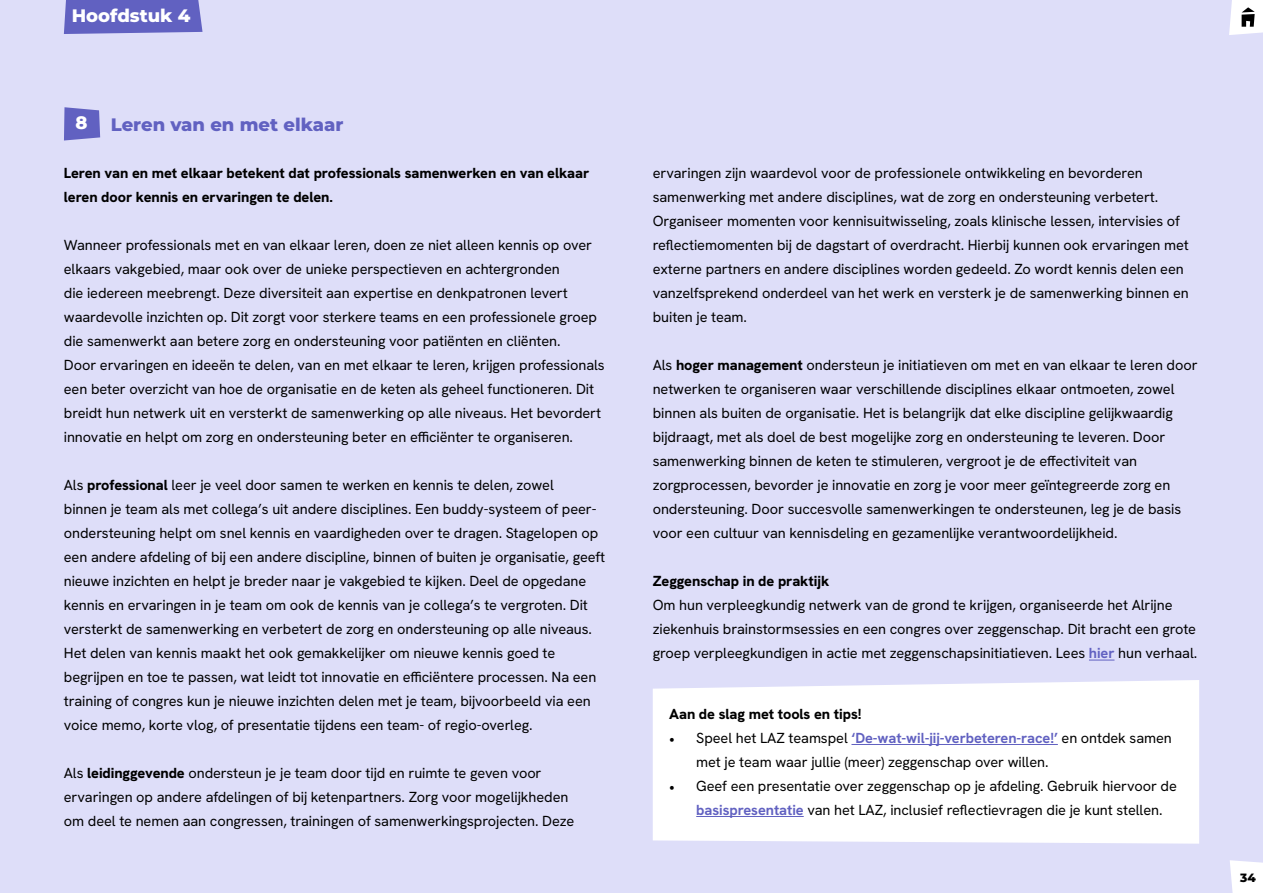
<style>
.page{position:relative;width:1263px;height:893px;background:#dedef9}
.page>*{position:absolute;margin:0;border:0;box-sizing:border-box;transform-origin:0 0}
.t1{font:800 18px "Montserrat";color:#6161c1}
.t2{font:800 18px "Montserrat";color:#fff}
.t3{font:14.55px/24px "Hanken Grotesk";letter-spacing:-.005em;color:#000}
.t4{font:800 14.55px/24px "Hanken Grotesk";letter-spacing:-.005em;color:#000}
.t5{font:800 12px "Montserrat";color:#000}
.s1{font-weight:800}
.s2{font-weight:700;color:#6161c1}
.s3{font-family:"Minion Pro"}
</style>
<div class="page">
<svg style="left:1230px;top:860px;width:33px;height:33px"></svg>
<div style="left:64px;top:0;width:138px;height:34px;background:#6161c1"></div>
<svg style="left:1089px;top:660px;width:25px;height:1px"></svg>
<div style="left:653px;top:680px;width:546px;height:164px;background:#fff"></div>
<hr style="left:851px;top:744px;width:207px;height:1px;background:#6161c1">
<hr style="left:696px;top:816px;width:108px;height:1px;background:#6161c1">
<svg style="left:64px;top:107px;width:36px;height:34px"></svg>
<svg style="left:1229px;top:0;width:34px;height:35px"></svg>
<p class="t2" style="left:72px;top:3px;width:120px">Hoofdstuk 4</p>
<p class="t2" style="left:75px;top:110px;width:14px">8</p>
<p class="t1" style="left:111px;top:112px;width:234px">Leren van en met elkaar</p>
<p class="t4" style="left:64px;top:161px;width:527px">Leren van en met elkaar betekent dat professionals samenwerken en van elkaar leren door kennis en ervaringen te delen.</p>
<p class="t3" style="left:64px;top:233px;width:535px">Wanneer professionals met en van elkaar leren, doen ze niet alleen kennis op over elkaars vakgebied, maar ook over de unieke perspectieven en achtergronden<br>die iedereen meebrengt. Deze diversiteit aan expertise en denkpatronen levert waardevolle inzichten op. Dit zorgt voor sterkere teams en een professionele groep die samenwerkt aan betere zorg en ondersteuning voor patiënten en cliënten.</p>
<p class="t3" style="left:64px;top:353px;width:542px">Door ervaringen en ideeën te delen, van en met elkaar te leren, krijgen professionals een beter overzicht van hoe de organisatie en de keten als geheel functioneren. Dit breidt hun netwerk uit en versterkt de samenwerking op alle niveaus. Het bevordert innovatie en helpt om zorg en ondersteuning beter en efficiënter te organiseren.</p>
<p class="t3" style="left:64px;top:473px;width:543px">Als <span class="s1">professional</span> leer je veel door samen te werken en kennis te delen, zowel<br>binnen je team als met collega’s uit andere disciplines. Een buddy-systeem of peer&shy;ondersteuning helpt om snel kennis en vaardigheden over te dragen. Stagelopen op een andere afdeling of bij een andere discipline, binnen of buiten je organisatie, geeft nieuwe inzichten en helpt je breder naar je vakgebied te kijken. Deel de opgedane kennis en ervaringen in je team om ook de kennis van je collega’s te vergroten. Dit versterkt de samenwerking en verbetert de zorg en ondersteuning op alle niveaus.<br>Het delen van kennis maakt het ook gemakkelijker om nieuwe kennis goed te begrijpen en toe te passen, wat leidt tot innovatie en efficiëntere processen. Na een training of congres kun je nieuwe inzichten delen met je team, bijvoorbeeld via een voice memo, korte vlog, of presentatie tijdens een team- of regio-overleg.</p>
<p class="t3" style="left:64px;top:761px;width:512px">Als <span class="s1">leidinggevende</span> ondersteun je je team door tijd en ruimte te geven voor ervaringen op andere afdelingen of bij ketenpartners. Zorg voor mogelijkheden om deel te nemen aan congressen, trainingen of samenwerkingsprojecten. Deze</p>
<p class="t3" style="left:653px;top:161px;width:538px">ervaringen zijn waardevol voor de professionele ontwikkeling en bevorderen samenwerking met andere disciplines, wat de zorg en ondersteuning verbetert.<br>Organiseer momenten voor kennisuitwisseling, zoals klinische lessen, intervisies of reflectiemomenten bij de dagstart of overdracht. Hierbij kunnen ook ervaringen met externe partners en andere disciplines worden gedeeld. Zo wordt kennis delen een vanzelfsprekend onderdeel van het werk en versterk je de samenwerking binnen en buiten je team.</p>
<p class="t3" style="left:653px;top:353px;width:546px">Als <span class="s1">hoger management</span> ondersteun je initiatieven om met en van elkaar te leren door netwerken te organiseren waar verschillende disciplines elkaar ontmoeten, zowel binnen als buiten de organisatie. Het is belangrijk dat elke discipline gelijkwaardig bijdraagt, met als doel de best mogelijke zorg en ondersteuning te leveren. Door samenwerking binnen de keten te stimuleren, vergroot je de effectiviteit van zorgprocessen, bevorder je innovatie en zorg je voor meer geïntegreerde zorg en ondersteuning. Door succesvolle samenwerkingen te ondersteunen, leg je de basis voor een cultuur van kennisdeling en gezamenlijke verantwoordelijkheid.</p>
<p class="t4" style="left:653px;top:569px;width:178px">Zeggenschap in de praktijk</p>
<p class="t3" style="left:653px;top:593px;width:546px">Om hun verpleegkundig netwerk van de grond te krijgen, organiseerde het Alrijne ziekenhuis brainstormsessies en een congres over zeggenschap. Dit bracht een grote groep verpleegkundigen in actie met zeggenschapsinitiatieven. Lees <span class="s2">hier</span> hun verhaal.</p>
<p class="t4" style="left:669px;top:701px;width:194px">Aan de slag met tools en tips!</p>
<p class="t3" style="left:696px;top:725px;width:477px;text-indent:-27px"><span class="s3">•</span> Speel het LAZ teamspel <span class="s2">‘De-wat-wil-jij-verbeteren-race!’</span> en ontdek samen met je team waar jullie (meer) zeggenschap over willen.</p>
<p class="t3" style="left:696px;top:773px;width:482px;text-indent:-27px"><span class="s3">•</span> Geef een presentatie over zeggenschap op je afdeling. Gebruik hiervoor de <span class="s2">basispresentatie</span> van het LAZ, inclusief reflectievragen die je kunt stellen.</p>
<p class="t5" style="left:1240px;top:869px;width:17px">34</p>
</div>
